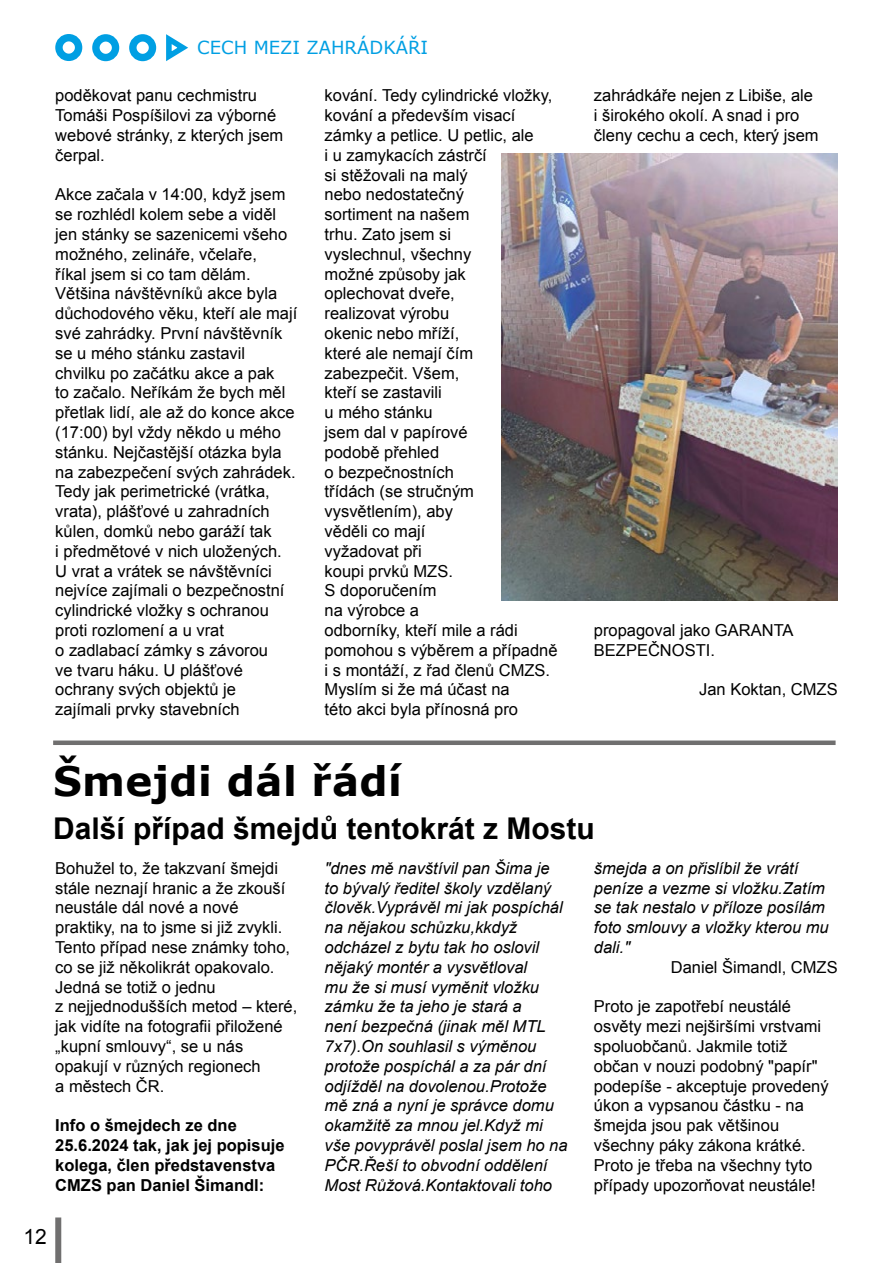
<style>
.page{position:relative;width:893px;height:1263px;background:#fff}
.page>*{position:absolute;margin:0;border:0;box-sizing:border-box;transform-origin:0 0}
.t1{font:700 40.5px "Verdana";letter-spacing:.01em;color:#000}
.t2{font:700 30px "Arial";color:#000}
.t3{font:21px "Arial";color:#000}
.t4{font:18px "Verdana";color:#009fe3}
.t5{font:16.5px/19.8px "Arial";color:#000}
.t6{font:italic 16.5px/19.8px "Arial";color:#000}
.t7{font:700 16.5px/19.8px "Arial";color:#000}
</style>
<div class="page">
<div style="left:55px;top:1217px;width:6px;height:46px;background:#706f6f"></div>
<div style="left:55px;top:34px;width:27px;height:27px;border:7px solid #009fe3;border-radius:50%"></div>
<div style="left:92px;top:34px;width:27px;height:27px;border:7px solid #009fe3;border-radius:50%"></div>
<div style="left:129px;top:34px;width:27px;height:27px;border:7px solid #009fe3;border-radius:50%"></div>
<svg style="left:166px;top:34px;width:22px;height:27px"></svg>
<img style="left:502px;top:153px;width:336px;height:447px">
<div style="left:53px;top:740px;width:783px;height:5px;background:#706f6f"></div>
<p class="t4" style="left:197px;top:36px;width:232px">CECH MEZI ZAHRÁDKÁŘI</p>
<p class="t5" style="left:325px;top:86px;width:234px">kování. Tedy cylindrické vložky, kování a především visací zámky a petlice. U petlic, ale<br>i u zamykacích zástrčí<br>si stěžovali na malý<br>nebo nedostatečný<br>sortiment na našem<br>trhu. Zato jsem si<br>vyslechnul, všechny<br>možné způsoby jak<br>oplechovat dveře,<br>realizovat výrobu<br>okenic nebo mříží,<br>které ale nemají čím zabezpečit. Všem,<br>kteří se zastavili<br>u mého stánku<br>jsem dal v papírové<br>podobě přehled<br>o bezpečnostních<br>třídách (se stručným vysvětlením), aby<br>věděli co mají<br>vyžadovat při<br>koupi prvků MZS.<br>S doporučením<br>na výrobce a<br>odborníky, kteří mile a rádi pomohou s výběrem a případně i s montáží, z řad členů CMZS.</p>
<p class="t5" style="left:325px;top:680px;width:195px">Myslím si že má účast na této akci byla přínosná pro</p>
<p class="t5" style="left:55px;top:86px;width:230px">poděkovat panu cechmistru<br>Tomáši Pospíšilovi za výborné webové stránky, z kterých jsem čerpal.</p>
<p class="t5" style="left:55px;top:185px;width:244px">Akce začala v 14:00, když jsem se rozhlédl kolem sebe a viděl jen stánky se sazenicemi všeho možného, zelináře, včelaře,<br>říkal jsem si co tam dělám.<br>Většina návštěvníků akce byla důchodového věku, kteří ale mají své zahrádky. První návštěvník se u mého stánku zastavil chvilku po začátku akce a pak<br>to začalo. Neříkám že bych měl přetlak lidí, ale až do konce akce (17:00) byl vždy někdo u mého stánku. Nejčastější otázka byla na zabezpečení svých zahrádek.<br>Tedy jak perimetrické (vrátka, vrata), plášťové u zahradních kůlen, domků nebo garáží tak<br>i předmětové v nich uložených.<br>U vrat a vrátek se návštěvníci nejvíce zajímali o bezpečnostní cylindrické vložky s ochranou proti rozlomení a u vrat<br>o zadlabací zámky s závorou<br>ve tvaru háku. U plášťové ochrany svých objektů je<br>zajímali prvky stavebních</p>
<p class="t5" style="left:594px;top:86px;width:226px">zahrádkáře nejen z Libiše, ale i širokého okolí. A snad i pro členy cechu a cech, který jsem</p>
<p class="t5" style="left:594px;top:620px;width:201px">propagoval jako GARANTA<br>BEZPEČNOSTI.</p>
<p class="t5" style="left:699px;top:680px;width:140px">Jan Koktan, CMZS</p>
<p class="t1" style="left:53px;top:755px;width:350px">Šmejdi dál řádí</p>
<p class="t2" style="left:53px;top:809px;width:543px">Další případ šmejdů tentokrát z Mostu</p>
<p class="t5" style="left:55px;top:858px;width:244px">Bohužel to, že takzvaní šmejdi stále neznají hranic a že zkouší neustále dál nové a nové praktiky, na to jsme si již zvykli.<br>Tento případ nese známky toho, co se již několikrát opakovalo.<br>Jedná se totiž o jednu<br>z nejjednodušších metod – které, jak vidíte na fotografii přiložené „kupní smlouvy“, se u nás opakují v různých regionech<br>a městech ČR.</p>
<p class="t7" style="left:55px;top:1116px;width:231px">Info o šmejdech ze dne<br>25.6.2024 tak, jak jej popisuje kolega, člen představenstva<br>CMZS pan Daniel Šimandl:</p>
<p class="t6" style="left:325px;top:858px;width:245px">"dnes mě navštívil pan Šima je<br>to bývalý ředitel školy vzdělaný člověk.Vyprávěl mi jak pospíchál na nějakou schůzku,kkdyž odcházel z bytu tak ho oslovil nějaký montér a vysvětloval<br>mu že si musí vyměnit vložku zámku že ta jeho je stará a<br>není bezpečná (jinak měl MTL<br>7x7).On souhlasil s výměnou protože pospíchál a za pár dní odjížděl na dovolenou.Protože mě zná a nyní je správce domu okamžitě za mnou jel.Když mi vše povyprávěl poslal jsem ho na<br>PČR.Řeší to obvodní oddělení<br>Most Růžová.Kontaktovali toho</p>
<p class="t6" style="left:594px;top:858px;width:236px">šmejda a on přislíbil že vrátí peníze a vezme si vložku.Zatím se tak nestalo v příloze posílám foto smlouvy a vložky kterou mu dali."</p>
<p class="t5" style="left:671px;top:957px;width:168px">Daniel Šimandl, CMZS</p>
<p class="t5" style="left:594px;top:997px;width:236px">Proto je zapotřebí neustálé osvěty mezi nejširšími vrstvami spoluobčanů. Jakmile totiž občan v nouzi podobný "papír" podepíše - akceptuje provedený úkon a vypsanou částku - na šmejda jsou pak většinou všechny páky zákona krátké.<br>Proto je třeba na všechny tyto případy upozorňovat neustále!</p>
<p class="t3" style="left:23px;top:1223px;width:25px">12</p>
</div>
